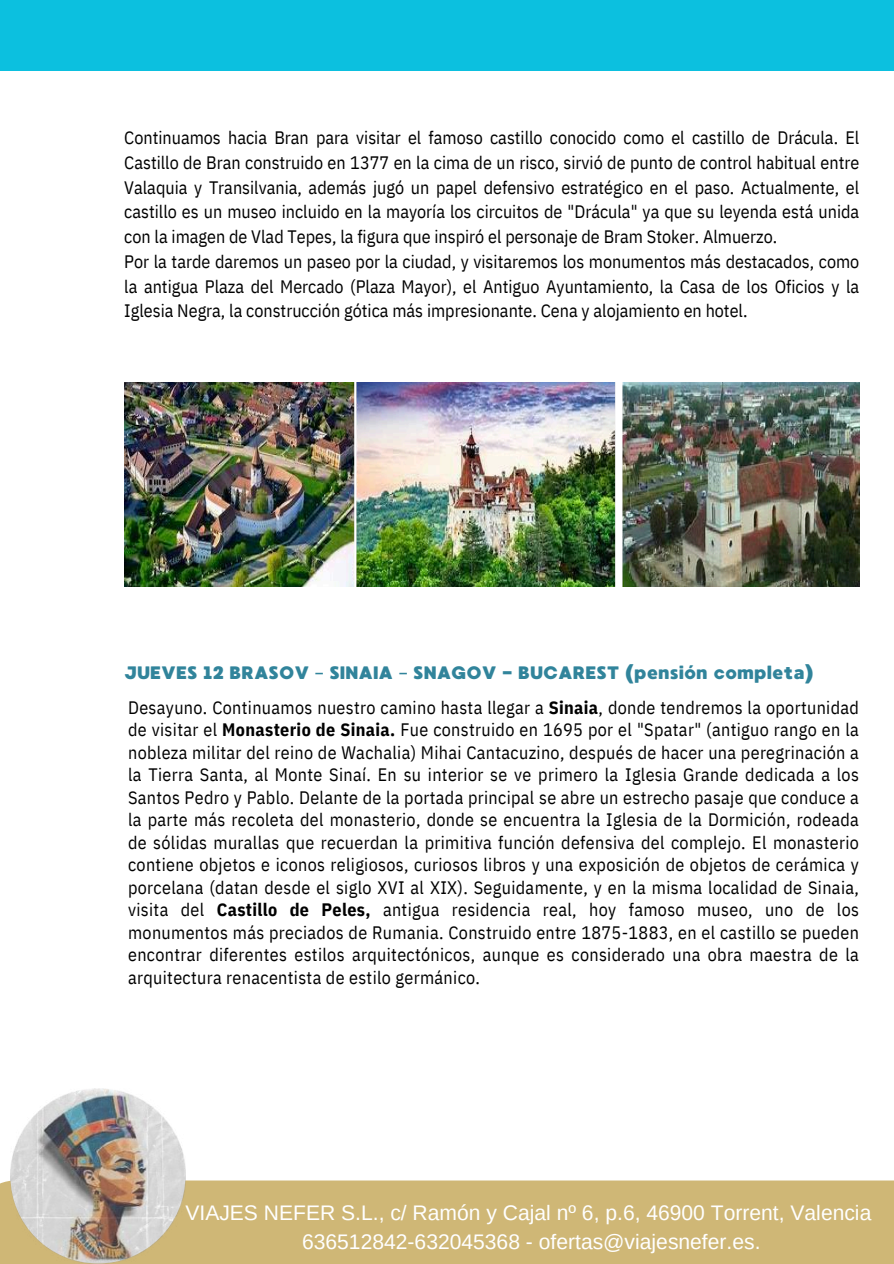
<style>
.page{position:relative;width:894px;height:1264px;background:#fff}
.page>*{position:absolute;margin:0;border:0;box-sizing:border-box;transform-origin:0 0}
.t1{font:21px/29.2px "Arimo";color:#fff;text-align:center}
.t2{font:18px/22.5px "IBM Plex Sans Cond";color:#000;text-align:justify}
.t3{font:18px "MADE Waffle Soft";color:#31849b}
.s1{font-family:"Noto Sans Gurmukhi"}
.s2{font-weight:700}
</style>
<div class="page">
<img style="left:124px;top:383px;width:735px;height:203px">
<div style="left:0;top:1180px;width:893px;height:83px;background:#cfb776"></div>
<img style="left:11px;top:1088px;width:174px;height:175px">
<div style="left:0;top:0;width:893px;height:71px;background:#0cc0df"></div>
<p class="t2" style="left:124px;top:125px;width:736px;line-height:24.8px;text-align:left">Continuamos hacia Bran para visitar el famoso castillo conocido como el castillo de Drácula. El Castillo de Bran construido en 1377 en la cima de un risco, sirvió de punto de control habitual entre Valaquia y Transilvania, además jugó un papel defensivo estratégico en el paso. Actualmente, el castillo es un museo incluido en la mayoría los circuitos de "Drácula" ya que su leyenda está unida con la imagen de Vlad Tepes, la figura que inspiró el personaje de Bram Stoker. Almuerzo.<br>Por la tarde daremos un paseo por la ciudad, y visitaremos los monumentos más destacados, como la antigua Plaza del Mercado (Plaza Mayor), el Antiguo Ayuntamiento, la Casa de los Oficios y la Iglesia Negra, la construcción gótica más impresionante. Cena y alojamiento en hotel.</p>
<p class="t3" style="left:124px;top:662px;width:690px">JUEVES 12 BRASOV <span class="s1">–</span> SINAIA <span class="s1">–</span> SNAGOV - BUCAREST (pensión completa)</p>
<p class="t2" style="left:128px;top:696px;width:732px">Desayuno. Continuamos nuestro camino hasta llegar a <span class="s2">Sinaia</span>, donde tendremos la oportunidad de visitar el <span class="s2">Monasterio de Sinaia.</span> Fue construido en 1695 por el "Spatar" (antiguo rango en la nobleza militar del reino de Wachalia) Mihai Cantacuzino, después de hacer una peregrinación a la Tierra Santa, al Monte Sinaí. En su interior se ve primero la Iglesia Grande dedicada a los Santos Pedro y Pablo. Delante de la portada principal se abre un estrecho pasaje que conduce a la parte más recoleta del monasterio, donde se encuentra la Iglesia de la Dormición, rodeada de sólidas murallas que recuerdan la primitiva función defensiva del complejo. El monasterio contiene objetos e iconos religiosos, curiosos libros y una exposición de objetos de cerámica y porcelana (datan desde el siglo XVI al XIX). Seguidamente, y en la misma localidad de Sinaia, visita del <span class="s2">Castillo de Peles,</span> antigua residencia real, hoy famoso museo, uno de los monumentos más preciados de Rumania. Construido entre 1875-1883, en el castillo se pueden encontrar diferentes estilos arquitectónicos, aunque es considerado una obra maestra de la arquitectura renacentista de estilo germánico.</p>
<p class="t1" style="left:185px;top:1197px;width:687px">VIAJES NEFER S.L., c/ Ramón y Cajal nº 6, p.6, 46900 Torrent, Valencia<br>636512842-632045368 - ofertas@viajesnefer.es.</p>
</div>
